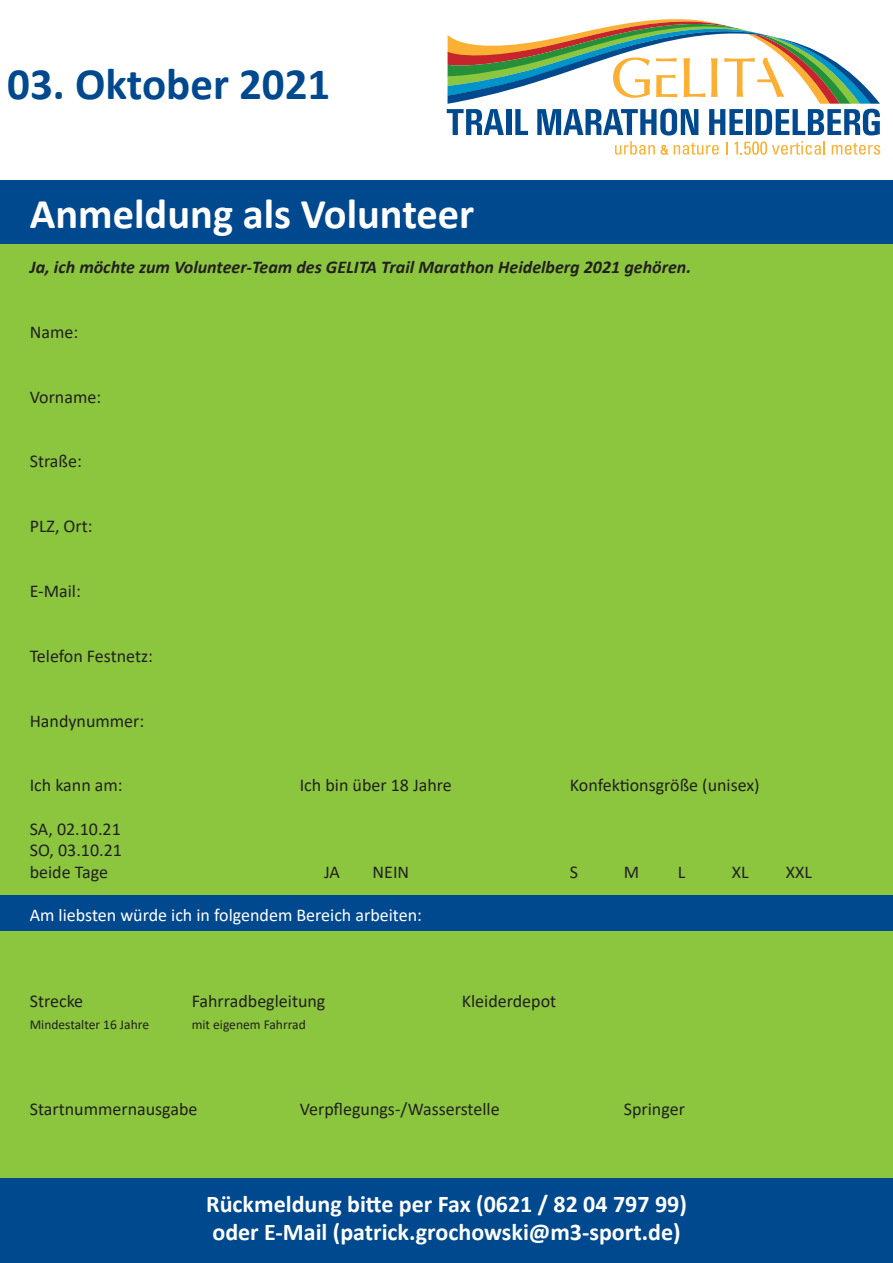
<style>
.page{position:relative;width:893px;height:1263px;background:#fff}
.page>*{position:absolute;margin:0;border:0;box-sizing:border-box;transform-origin:0 0}
.t1{font:700 45px "Calibri";color:#01498e}
.t2{font:700 42.45px "Calibri";color:#fff}
.t3{font:700 24px "Calibri";color:#fff}
.t4{font:18px "Calibri";color:#231f20}
.t5{font:italic 700 18px "Calibri";color:#231f20}
.t6{font:18px "Calibri";color:#fff}
.t7{font:13.5px "Calibri";color:#231f20}
</style>
<div class="page">
<div style="left:0;top:181px;width:893px;height:1082px;background:#8bc63e"></div>
<div style="left:0;top:181px;width:893px;height:63px;background:#01498e"></div>
<div style="left:1px;top:895px;width:892px;height:35px;background:#01498e"></div>
<div style="left:0;top:1179px;width:893px;height:84px;background:#01498e"></div>
<svg style="left:447px;top:19px;width:433px;height:136px"></svg>
<p class="t1" style="left:7px;top:53px;width:325px">03. Oktober 2021</p>
<p class="t2" style="left:30px;top:184px;width:446px">Anmeldung als Volunteer</p>
<p class="t5" style="left:30px;top:254px;width:663px">Ja, ich möchte zum Volunteer-Team des GELITA Trail Marathon Heidelberg 2021 gehören.</p>
<p class="t4" style="left:30px;top:319px;width:50px">Name:</p>
<p class="t4" style="left:30px;top:384px;width:73px">Vorname:</p>
<p class="t4" style="left:30px;top:449px;width:54px">Straße:</p>
<p class="t4" style="left:30px;top:514px;width:64px">PLZ, Ort:</p>
<p class="t4" style="left:30px;top:578px;width:53px">E-Mail:</p>
<p class="t4" style="left:30px;top:643px;width:125px">Telefon Festnetz:</p>
<p class="t4" style="left:30px;top:708px;width:116px">Handynummer:</p>
<p class="t4" style="left:30px;top:773px;width:94px">Ich kann am:</p>
<p class="t4" style="left:300px;top:773px;width:154px">Ich bin über 18 Jahre</p>
<p class="t4" style="left:570px;top:773px;width:191px">Konfektionsgröße (unisex)</p>
<p class="t4" style="left:30px;top:816px;width:93px">SA, 02.10.21</p>
<p class="t4" style="left:30px;top:838px;width:94px">SO, 03.10.21</p>
<p class="t4" style="left:30px;top:859px;width:80px">beide Tage</p>
<p class="t4" style="left:324px;top:859px;width:17px">JA</p>
<p class="t4" style="left:373px;top:859px;width:38px">NEIN</p>
<p class="t4" style="left:570px;top:859px;width:10px">S</p>
<p class="t4" style="left:624px;top:859px;width:17px">M</p>
<p class="t4" style="left:678px;top:859px;width:9px">L</p>
<p class="t4" style="left:732px;top:859px;width:18px">XL</p>
<p class="t4" style="left:786px;top:859px;width:28px">XXL</p>
<p class="t6" style="left:30px;top:902px;width:394px">Am liebsten würde ich in folgendem Bereich arbeiten:</p>
<p class="t4" style="left:30px;top:989px;width:55px">Strecke</p>
<p class="t4" style="left:192px;top:989px;width:135px">Fahrradbegleitung</p>
<p class="t4" style="left:462px;top:989px;width:96px">Kleiderdepot</p>
<p class="t7" style="left:30px;top:1015px;width:121px">Mindestalter 16 Jahre</p>
<p class="t7" style="left:192px;top:1015px;width:115px">mit eigenem Fahrrad</p>
<p class="t4" style="left:30px;top:1097px;width:169px">Startnummernausgabe</p>
<p class="t4" style="left:300px;top:1097px;width:201px">Verpflegungs-/Wasserstelle</p>
<p class="t4" style="left:624px;top:1097px;width:63px">Springer</p>
<p class="t3" style="left:206px;top:1186px;width:482px">Rückmeldung bitte per Fax (0621 / 82 04 797 99)</p>
<p class="t3" style="left:212px;top:1215px;width:470px">oder E-Mail (patrick.grochowski@m3-sport.de)</p>
</div>
